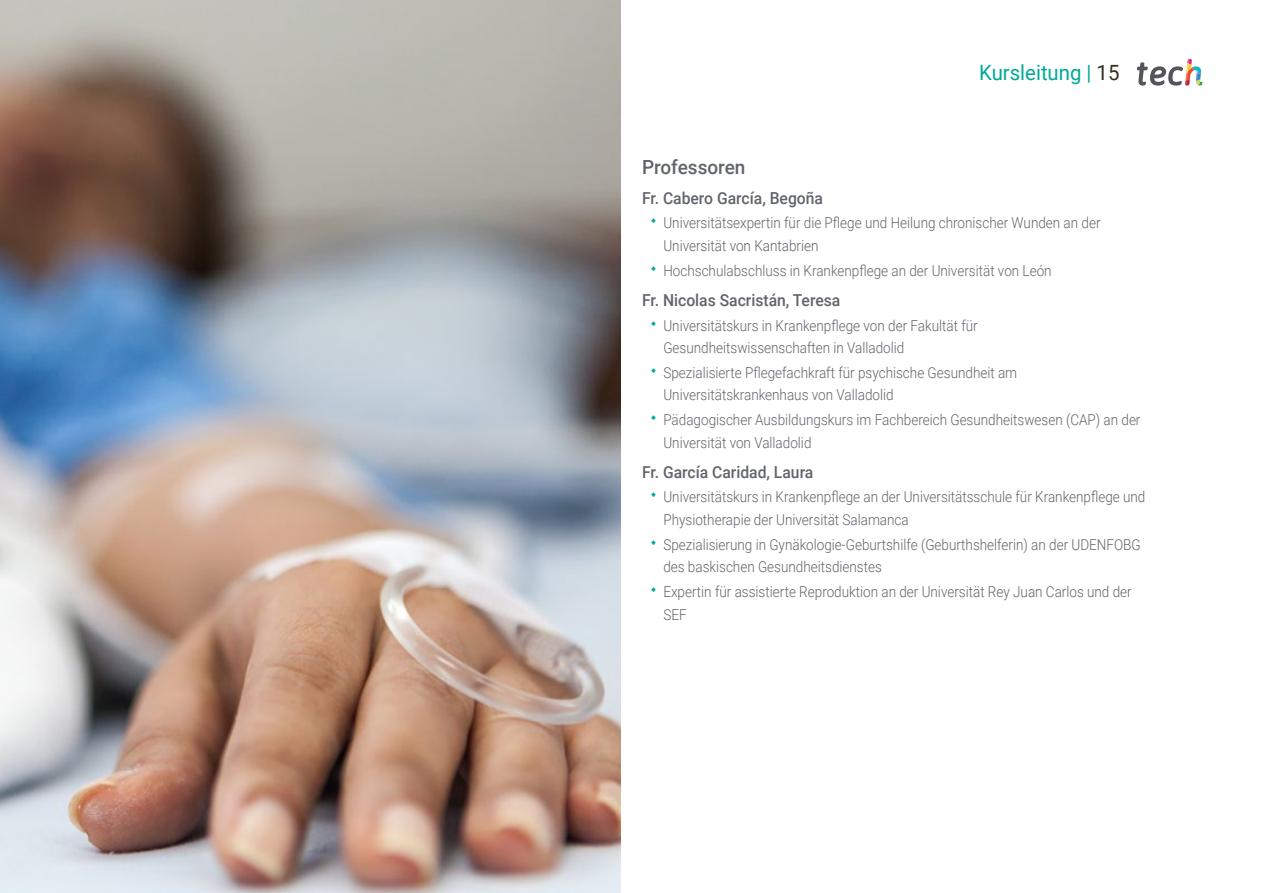
<style>
.page{position:relative;width:1263px;height:893px;background:#fff}
.page>*{position:absolute;margin:0;border:0;box-sizing:border-box;transform-origin:0 0}
.t1{font:21px "Roboto";color:#00a996}
.t2{font:500 19.5px "Roboto";color:#61646a}
.t3{font:500 16.5px "Roboto";color:#61646a;scale:.95 1}
.t4{font:300 15px/22.5px "Roboto";color:#61646a;scale:.9 1}
.s1{color:#312e20}
</style>
<div class="page">
<svg style="left:1137px;top:59px;width:65px;height:27px"></svg>
<img style="left:0;top:0;width:621px;height:893px">
<h1 class="t1" style="left:979px;top:57px;width:142px">Kursleitung | <span class="s1">15</span></h1>
<h2 class="t2" style="left:642px;top:154px;width:105px">Professoren</h2>
<p class="t3" style="left:642px;top:186px;width:192px">Fr. Cabero García, Begoña</p>
<p class="t4" style="left:663px;top:211px;width:487px">Universitätsexpertin für die Pflege und Heilung chronischer Wunden an der<br>Universität von Kantabrien</p>
<p class="t4" style="left:663px;top:259px;width:433px">Hochschulabschluss in Krankenpflege an der Universität von León</p>
<p class="t3" style="left:642px;top:289px;width:210px">Fr. Nicolas Sacristán, Teresa</p>
<p class="t4" style="left:663px;top:314px;width:351px">Universitätskurs in Krankenpflege von der Fakultät für<br>Gesundheitswissenschaften in Valladolid</p>
<p class="t4" style="left:663px;top:361px;width:395px">Spezialisierte Pflegefachkraft für psychische Gesundheit am<br>Universitätskrankenhaus von Valladolid</p>
<p class="t4" style="left:663px;top:408px;width:532px">Pädagogischer Ausbildungskurs im Fachbereich Gesundheitswesen (CAP) an der<br>Universität von Valladolid</p>
<p class="t3" style="left:642px;top:460px;width:182px">Fr. García Caridad, Laura</p>
<p class="t4" style="left:663px;top:485px;width:537px">Universitätskurs in Krankenpflege an der Universitätsschule für Krankenpflege und<br>Physiotherapie der Universität Salamanca</p>
<p class="t4" style="left:663px;top:532px;width:532px">Spezialisierung in Gynäkologie-Geburtshilfe (Geburthshelferin) an der UDENFOBG des baskischen Gesundheitsdienstes</p>
<p class="t4" style="left:663px;top:580px;width:522px">Expertin für assistierte Reproduktion an der Universität Rey Juan Carlos und der<br>SEF</p>
</div>
